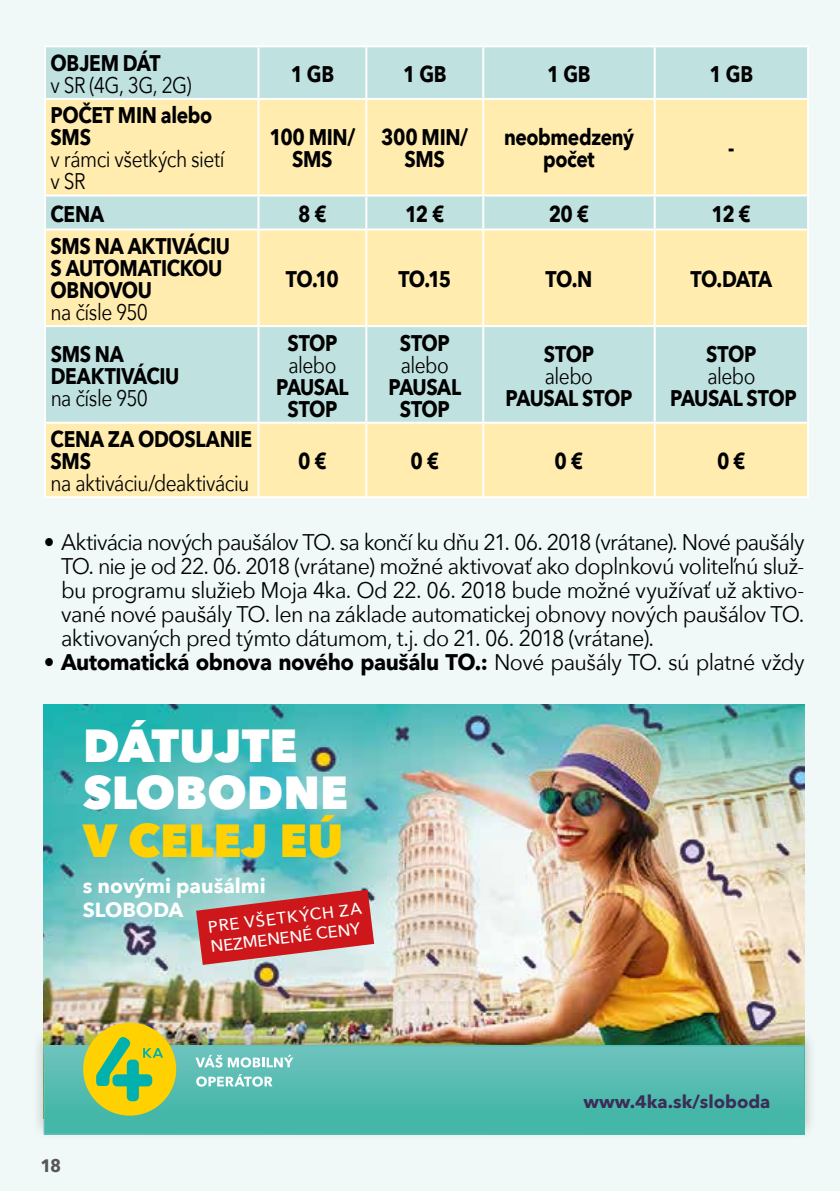
<style>
.page{position:relative;width:840px;height:1191px;background:#fff}
.page>*{position:absolute;margin:0;border:0;box-sizing:border-box;transform-origin:0 0}
.t1{font:800 46.2px/47.6px "Avenir Next";color:#fff}
.t2{font:800 46.2px "Avenir Next";color:#ffd100}
.t3{font:22.6px/24px "Avenir Next";letter-spacing:-.025em;color:#000;text-align:justify;scale:.95 1}
.t4{font:700 22.6px/22px "Avenir Next";letter-spacing:-.02em;color:#000;text-align:center;scale:.85 1}
.t5{font:22.6px/22px "Avenir Next";letter-spacing:-.025em;color:#000;scale:.85 1}
.t6{font:700 22.6px "Avenir Next";letter-spacing:-.02em;color:#000;scale:.95 1}
.t7{font:700 20.4px/24.4px "Avenir Next";color:#fff}
.t8{font:700 18px "Avenir Next";color:#3c2d56}
.t9{font:700 18px "Avenir Next";color:#575756;scale:.95 1}
.t10{font:500 16.4px/19.8px "Avenir Next";color:#fff}
.s1{font-weight:400}
</style>
<div class="page">
<div style="left:0;top:0;width:839px;height:1191px;background:#f0f8f8"></div>
<img style="left:44px;top:704px;width:760px;height:324px">
<div style="left:32px;top:1028px;width:784px;height:112px;background:#000;opacity:.25"></div>
<div style="left:44px;top:1046px;width:759px;height:88px;background:linear-gradient(to bottom,#6dc2bd,#3db5a5)"></div>
<svg style="left:196px;top:889px;width:178px;height:76px;background:#c55253"></svg>
<div style="left:83px;top:1022px;width:93px;height:93px;background:#ffd100;border-radius:50%"></div>
<svg style="left:95px;top:1036px;width:68px;height:65px"></svg>
<svg style="left:195px;top:1054px;width:27px;height:13px"></svg>
<svg style="left:228px;top:1054px;width:65px;height:13px"></svg>
<svg style="left:196px;top:1074px;width:76px;height:12px"></svg>
<div style="left:46px;top:47px;width:760px;height:51px;background:#bfe1e0"></div>
<svg style="left:46px;top:100px;width:760px;height:396px;background:#eae8be"></svg>
<hr style="left:44px;top:45px;width:214px;height:2px;background:#fff">
<hr style="left:44px;top:47px;width:2px;height:51px;background:#fff">
<hr style="left:258px;top:45px;width:108px;height:2px;background:#fff">
<hr style="left:257px;top:47px;width:2px;height:51px;background:#fff">
<hr style="left:366px;top:45px;width:117px;height:2px;background:#fff">
<hr style="left:365px;top:47px;width:2px;height:51px;background:#fff">
<hr style="left:483px;top:45px;width:171px;height:2px;background:#fff">
<hr style="left:482px;top:47px;width:2px;height:51px;background:#fff">
<hr style="left:654px;top:45px;width:154px;height:2px;background:#fff">
<hr style="left:653px;top:47px;width:2px;height:51px;background:#fff">
<hr style="left:806px;top:47px;width:2px;height:51px;background:#fff">
<hr style="left:44px;top:98px;width:214px;height:2px;background:#fff">
<hr style="left:44px;top:100px;width:2px;height:94px;background:#fff">
<hr style="left:258px;top:98px;width:108px;height:2px;background:#fff">
<hr style="left:257px;top:100px;width:2px;height:94px;background:#fff">
<hr style="left:366px;top:98px;width:117px;height:2px;background:#fff">
<hr style="left:365px;top:100px;width:2px;height:94px;background:#fff">
<hr style="left:483px;top:98px;width:171px;height:2px;background:#fff">
<hr style="left:482px;top:100px;width:2px;height:94px;background:#fff">
<hr style="left:654px;top:98px;width:154px;height:2px;background:#fff">
<hr style="left:653px;top:100px;width:2px;height:94px;background:#fff">
<hr style="left:806px;top:100px;width:2px;height:94px;background:#fff">
<hr style="left:44px;top:194px;width:214px;height:2px;background:#fff">
<hr style="left:44px;top:196px;width:2px;height:32px;background:#fff">
<hr style="left:258px;top:194px;width:108px;height:2px;background:#fff">
<hr style="left:257px;top:196px;width:2px;height:32px;background:#fff">
<hr style="left:366px;top:194px;width:117px;height:2px;background:#fff">
<hr style="left:365px;top:196px;width:2px;height:32px;background:#fff">
<hr style="left:483px;top:194px;width:171px;height:2px;background:#fff">
<hr style="left:482px;top:196px;width:2px;height:32px;background:#fff">
<hr style="left:654px;top:194px;width:154px;height:2px;background:#fff">
<hr style="left:653px;top:196px;width:2px;height:32px;background:#fff">
<hr style="left:806px;top:196px;width:2px;height:32px;background:#fff">
<hr style="left:44px;top:228px;width:214px;height:2px;background:#fff">
<hr style="left:44px;top:230px;width:2px;height:95px;background:#fff">
<hr style="left:258px;top:228px;width:108px;height:2px;background:#fff">
<hr style="left:257px;top:230px;width:2px;height:95px;background:#fff">
<hr style="left:366px;top:228px;width:117px;height:2px;background:#fff">
<hr style="left:365px;top:230px;width:2px;height:95px;background:#fff">
<hr style="left:483px;top:228px;width:171px;height:2px;background:#fff">
<hr style="left:482px;top:230px;width:2px;height:95px;background:#fff">
<hr style="left:654px;top:228px;width:154px;height:2px;background:#fff">
<hr style="left:653px;top:230px;width:2px;height:95px;background:#fff">
<hr style="left:806px;top:230px;width:2px;height:95px;background:#fff">
<hr style="left:44px;top:325px;width:214px;height:2px;background:#fff">
<hr style="left:44px;top:327px;width:2px;height:95px;background:#fff">
<hr style="left:258px;top:325px;width:108px;height:2px;background:#fff">
<hr style="left:257px;top:327px;width:2px;height:95px;background:#fff">
<hr style="left:366px;top:325px;width:117px;height:2px;background:#fff">
<hr style="left:365px;top:327px;width:2px;height:95px;background:#fff">
<hr style="left:483px;top:325px;width:171px;height:2px;background:#fff">
<hr style="left:482px;top:327px;width:2px;height:95px;background:#fff">
<hr style="left:654px;top:325px;width:154px;height:2px;background:#fff">
<hr style="left:653px;top:327px;width:2px;height:95px;background:#fff">
<hr style="left:806px;top:327px;width:2px;height:95px;background:#fff">
<hr style="left:44px;top:422px;width:214px;height:2px;background:#fff">
<hr style="left:44px;top:424px;width:2px;height:72px;background:#fff">
<hr style="left:258px;top:422px;width:108px;height:2px;background:#fff">
<hr style="left:257px;top:424px;width:2px;height:72px;background:#fff">
<hr style="left:366px;top:422px;width:117px;height:2px;background:#fff">
<hr style="left:365px;top:424px;width:2px;height:72px;background:#fff">
<hr style="left:483px;top:422px;width:171px;height:2px;background:#fff">
<hr style="left:482px;top:424px;width:2px;height:72px;background:#fff">
<hr style="left:654px;top:422px;width:154px;height:2px;background:#fff">
<hr style="left:653px;top:424px;width:2px;height:72px;background:#fff">
<hr style="left:806px;top:424px;width:2px;height:72px;background:#fff">
<hr style="left:44px;top:496px;width:214px;height:2px;background:#fff">
<hr style="left:258px;top:496px;width:108px;height:2px;background:#fff">
<hr style="left:366px;top:496px;width:117px;height:2px;background:#fff">
<hr style="left:483px;top:496px;width:171px;height:2px;background:#fff">
<hr style="left:654px;top:496px;width:154px;height:2px;background:#fff">
<p class="t4" style="left:51px;top:52px;width:131px">OBJEM DÁT</p>
<p class="t5" style="left:51px;top:73px;width:167px">v SR (4G, 3G, 2G)</p>
<p class="t4" style="left:51px;top:104px;width:191px;text-align:left">POČET MIN alebo<br>SMS</p>
<p class="t5" style="left:51px;top:148px;width:206px">v rámci všetkých sietí v SR</p>
<p class="t4" style="left:290px;top:63px;width:53px">1 GB</p>
<p class="t4" style="left:403px;top:63px;width:53px">1 GB</p>
<p class="t4" style="left:547px;top:63px;width:53px">1 GB</p>
<p class="t4" style="left:709px;top:63px;width:53px">1 GB</p>
<p class="t4" style="left:269px;top:126px;width:103px">100 MIN/<br>SMS</p>
<p class="t4" style="left:381px;top:126px;width:104px">300 MIN/<br>SMS</p>
<p class="t4" style="left:503px;top:126px;width:154px">neobmedzený počet</p>
<p class="t4" style="left:727px;top:137px;width:9px">-</p>
<p class="t4" style="left:51px;top:202px;width:64px">CENA</p>
<p class="t4" style="left:298px;top:202px;width:35px">8 €</p>
<p class="t4" style="left:405px;top:202px;width:48px">12 €</p>
<p class="t4" style="left:548px;top:202px;width:49px">20 €</p>
<p class="t4" style="left:711px;top:202px;width:48px">12 €</p>
<p class="t4" style="left:51px;top:235px;width:212px;text-align:left">SMS NA AKTIVÁCIU<br>S AUTOMATICKOU<br>OBNOVOU</p>
<p class="t5" style="left:51px;top:300px;width:116px">na čísle 950</p>
<p class="t4" style="left:286px;top:268px;width:64px">TO.10</p>
<p class="t4" style="left:398px;top:268px;width:64px">TO.15</p>
<p class="t4" style="left:545px;top:268px;width:57px">TO.N</p>
<p class="t4" style="left:690px;top:268px;width:98px">TO.DATA</p>
<p class="t4" style="left:51px;top:342px;width:153px;text-align:left">SMS NA<br>DEAKTIVÁCIU</p>
<p class="t5" style="left:51px;top:386px;width:116px">na čísle 950</p>
<p class="t4" style="left:51px;top:428px;width:238px;text-align:left">CENA ZA ODOSLANIE<br>SMS</p>
<p class="t5" style="left:51px;top:471px;width:235px">na aktiváciu/deaktiváciu</p>
<p class="t4" style="left:287px;top:331px;width:61px">STOP</p>
<p class="t5" style="left:288px;top:353px;width:58px">alebo</p>
<p class="t4" style="left:276px;top:375px;width:87px">PAUSAL<br>STOP</p>
<p class="t4" style="left:399px;top:331px;width:61px">STOP</p>
<p class="t5" style="left:400px;top:353px;width:58px">alebo</p>
<p class="t4" style="left:388px;top:375px;width:87px">PAUSAL<br>STOP</p>
<p class="t4" style="left:543px;top:342px;width:61px">STOP</p>
<p class="t5" style="left:544px;top:364px;width:58px">alebo</p>
<p class="t4" style="left:505px;top:386px;width:150px">PAUSAL STOP</p>
<p class="t4" style="left:705px;top:342px;width:61px">STOP</p>
<p class="t5" style="left:707px;top:364px;width:58px">alebo</p>
<p class="t4" style="left:669px;top:386px;width:150px">PAUSAL STOP</p>
<p class="t4" style="left:298px;top:450px;width:35px">0 €</p>
<p class="t4" style="left:410px;top:450px;width:35px">0 €</p>
<p class="t4" style="left:554px;top:450px;width:35px">0 €</p>
<p class="t4" style="left:716px;top:450px;width:35px">0 €</p>
<p class="t3" style="left:61px;top:529px;width:783px;text-indent:-17px">• Aktivácia nových paušálov TO. sa končí ku dňu 21. 06. 2018 (vrátane). Nové paušály TO. nie je od 22. 06. 2018 (vrátane) možné aktivovať ako doplnkovú voliteľnú služ&shy;bu programu služieb Moja 4ka. Od 22. 06. 2018 bude možné využívať už aktivo&shy;vané nové paušály TO. len na základe automatickej obnovy nových paušálov TO. aktivovaných pred týmto dátumom, t.j. do 21. 06. 2018 (vrátane).</p>
<p class="t6" style="left:44px;top:642px;width:801px"><span class="s1">•</span> Automatická obnova nového paušálu TO.: <span class="s1">Nové paušály TO. sú platné vždy</span></p>
<h1 class="t1" style="left:83px;top:721px;width:266px">DÁTUJTE<br>SLOBODNE</h1>
<h1 class="t2" style="left:83px;top:812px;width:261px">V CELEJ EÚ</h1>
<p class="t7" style="left:83px;top:873px;width:184px">s novými paušálmi<br>SLOBODA</p>
<p class="t10" style="left:207px;top:916px;width:156px;rotate:-7deg">PRE VŠETKÝCH ZA<br>NEZMENENÉ CENY</p>
<p class="t9" style="left:41px;top:1150px;width:23px">18</p>
<p class="t8" style="left:583px;top:1085px;width:188px">www.4ka.sk/sloboda</p>
</div>
